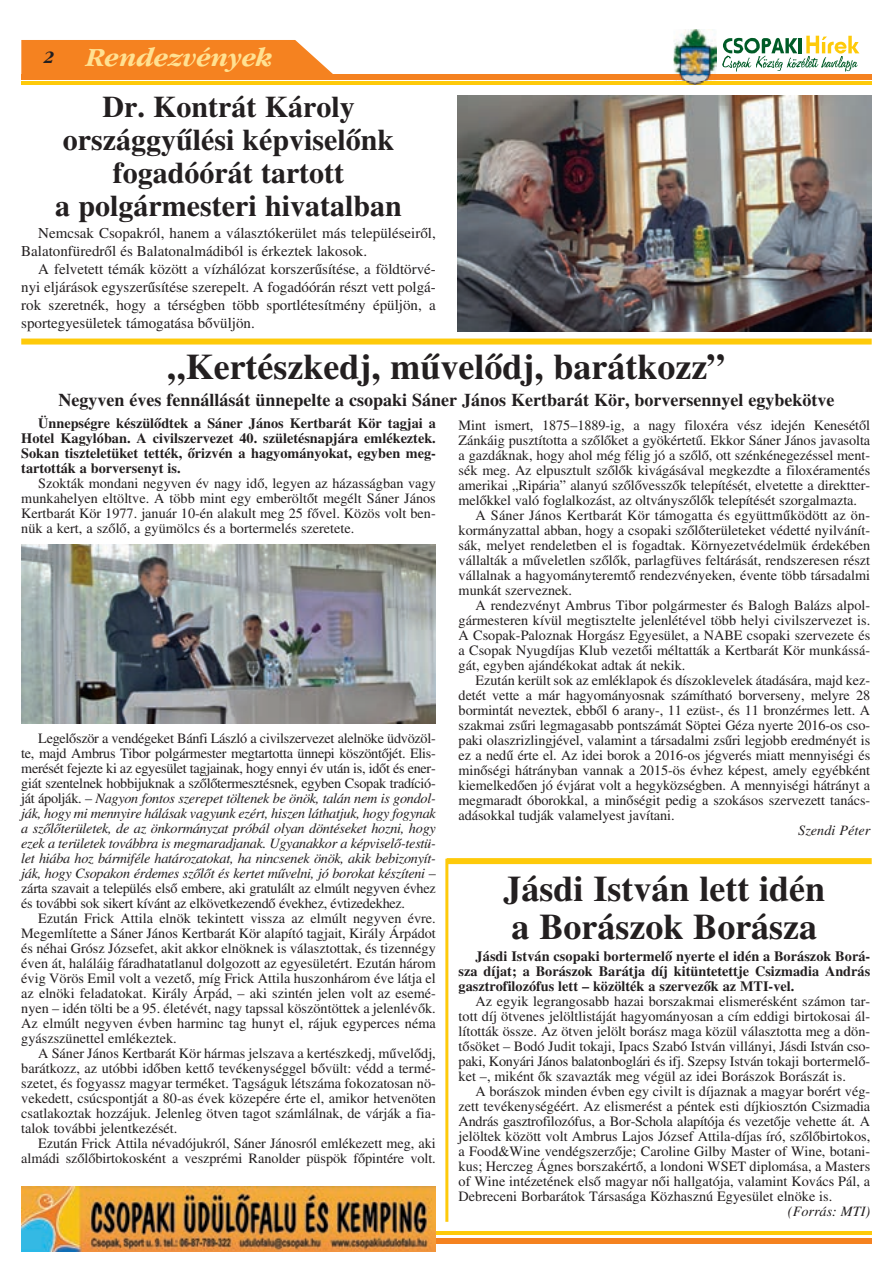
<style>
.page{position:relative;width:893px;height:1263px;background:#fff}
.page>*{position:absolute;margin:0;border:0;box-sizing:border-box;transform-origin:0 0}
.t1{font:36px/37.5px "Hu Times Bold";color:#231f20}
.t2{font:30px/33px "Hu Times Bold";color:#231f20;text-align:center}
.t3{font:italic 27px "Garamond HU Bold";letter-spacing:-.01em;color:#ffe192}
.t4{font:18px "Hu Times Bold";color:#231f20}
.t5{font:15px/18px "Hu Times Roman";color:#231f20}
.t6{font:14.25px/15px "Hu Times Roman";letter-spacing:-.005em;color:#231f20;text-align:justify}
.t7{font:14.25px/15px "Hu Times Italic";letter-spacing:-.02em;color:#231f20;text-align:justify}
.t8{font:14.25px/15px "Hu Times Bold";color:#231f20;text-align:justify}
.t9{font:14.25px "Hu Times Roman";letter-spacing:.015em;color:#231f20}
.t10{font:14.25px "Hu Times Italic";color:#231f20}
.s1{font-size:18px;color:#231f20}
.s2{font-family:"Hu Times Roman"}
</style>
<div class="page">
<hr style="left:21px;top:82px;width:851px;height:3px;background:#feca0a">
<div style="left:21px;top:74px;width:851px;height:5px;background:#f58220"></div>
<div style="left:21px;top:40px;width:312px;height:34px;background:#f58220"></div>
<svg style="left:722px;top:36px;width:137px;height:36px"></svg>
<img style="left:674px;top:29px;width:43px;height:53px">
<img style="left:686px;top:82px;width:18px;height:3px">
<img style="left:674px;top:74px;width:43px;height:5px">
<div style="left:273px;top:1238px;width:599px;height:5px;background:#f58220"></div>
<hr style="left:273px;top:1231px;width:599px;height:3px;background:#feca0a">
<img style="left:21px;top:1186px;width:415px;height:65px">
<img style="left:457px;top:95px;width:415px;height:237px">
<div style="left:21px;top:338px;width:851px;height:6px;background:#feca0a"></div>
<hr style="left:445px;top:859px;width:3px;height:363px;background:#feca0a">
<div style="left:447px;top:858px;width:425px;height:6px;background:#feca0a"></div>
<img style="left:21px;top:544px;width:415px;height:180px">
<h3 class="t3" style="left:44px;top:46px;width:230px"><span class="s1">2</span> Rendezvények</h3>
<h2 class="t2" style="left:55px;top:93px;width:348px">Dr. Kontrát Károly országgyûlési képviselõnk fogadóórát tartott<br>a polgármesteri hivatalban</h2>
<p class="t5" style="left:21px;top:225px;width:416px;text-indent:17px">Nemcsak Csopakról, hanem a választókerület más településeirõl,<br>Balatonfüredrõl és Balatonalmádiból is érkeztek lakosok.</p>
<p class="t5" style="left:21px;top:261px;width:416px;text-align:justify;text-indent:17px">A felvetett témák között a vízhálózat korszerûsítése, a földtörvé&shy;nyi eljárások egyszerûsítése szerepelt. A fogadóórán részt vett polgá&shy;rok szeretnék, hogy a térségben több sportlétesítmény épüljön, a sportegyesületek támogatása bõvüljön.</p>
<h1 class="t1" style="left:168px;top:351px;width:559px">„Kertészkedj, mûvelõdj, barátkozz”</h1>
<p class="t4" style="left:59px;top:393px;width:777px">Negyven éves fennállását ünnepelte a csopaki Sáner János Kertbarát Kör, borversennyel egybekötve</p>
<p class="t8" style="left:21px;top:417px;width:416px;text-indent:17px">Ünnepségre készülõdtek a Sáner János Kertbarát Kör tagjai a Hotel Kagylóban. A civilszervezet 40. születésnapjára emlékeztek.<br>Sokan tiszteletüket tették, õrizvén a hagyományokat, egyben meg&shy;tartották a borversenyt is.</p>
<p class="t6" style="left:21px;top:477px;width:416px;text-indent:17px">Szokták mondani negyven év nagy idõ, legyen az házasságban vagy munkahelyen eltöltve. A több mint egy emberöltõt megélt Sáner János Kertbarát Kör 1977. január 10-én alakult meg 25 fõvel. Közös volt ben&shy;nük a kert, a szõlõ, a gyümölcs és a bortermelés szeretete.</p>
<p class="t6" style="left:21px;top:732px;width:416px;text-indent:17px">Legelõször a vendégeket Bánfi László a civilszervezet alelnöke üdvözöl&shy;te, majd Ambrus Tibor polgármester megtartotta ünnepi köszöntõjét. Elis&shy;merését fejezte ki az egyesület tagjainak, hogy ennyi év után is, idõt és ener&shy;giát szentelnek hobbijuknak a szõlõtermesztésnek, egyben Csopak tradíció-</p>
<p class="t7" style="left:21px;top:792px;width:416px"><span class="s2">ját ápolják. –</span> Nagyon fontos szerepet töltenek be önök, talán nem is gondol&shy;ják, hogy mi mennyire hálásak vagyunk ezért, hiszen láthatjuk, hogy fogynak a szõlõterületek, de az önkormányzat próbál olyan döntéseket hozni, hogy ezek a területek továbbra is megmaradjanak. Ugyanakkor a képviselõ-testü&shy;let hiába hoz bármiféle határozatokat, ha nincsenek önök, akik bebizonyít&shy;ják, hogy Csopakon érdemes szõlõt és kertet mûvelni, jó borokat készíteni <span class="s2">–</span></p>
<p class="t6" style="left:21px;top:882px;width:416px">zárta szavait a település elsõ embere, aki gratulált az elmúlt negyven évhez és további sok sikert kívánt az elkövetkezendõ évekhez, évtizedekhez.</p>
<p class="t6" style="left:21px;top:912px;width:416px;text-indent:17px">Ezután Frick Attila elnök tekintett vissza az elmúlt negyven évre.<br>Megemlítette a Sáner János Kertbarát Kör alapító tagjait, Király Árpádot és néhai Grósz Józsefet, akit akkor elnöknek is választottak, és tizennégy éven át, haláláig fáradhatatlanul dolgozott az egyesületért. Ezután három évig Vörös Emil volt a vezetõ, míg Frick Attila huszonhárom éve látja el az elnöki feladatokat. Király Árpád, – aki szintén jelen volt az esemé&shy;nyen – idén tölti be a 95. életévét, nagy tapssal köszöntöttek a jelenlévõk.<br>Az elmúlt negyven évben harminc tag hunyt el, rájuk egyperces néma gyászszünettel emlékeztek.</p>
<p class="t6" style="left:21px;top:1047px;width:416px;text-indent:17px">A Sáner János Kertbarát Kör hármas jelszava a kertészkedj, mûvelõdj, barátkozz, az utóbbi idõben kettõ tevékenységgel bõvült: védd a termé&shy;szetet, és fogyassz magyar terméket. Tagságuk létszáma fokozatosan nö&shy;vekedett, csúcspontját a 80-as évek közepére érte el, amikor hetvenöten csatlakoztak hozzájuk. Jelenleg ötven tagot számlálnak, de várják a fia&shy;talok további jelentkezését.</p>
<p class="t6" style="left:21px;top:1137px;width:416px;text-align:right">Ezután Frick Attila névadójukról, Sáner Jánosról emlékezett meg, aki almádi szõlõbirtokosként a veszprémi Ranolder püspök fõpintére volt.</p>
<p class="t6" style="left:459px;top:419px;width:413px">Mint ismert, 1875–1889-ig, a nagy filoxéra vész idején Kenesétõl</p>
<p class="t6" style="left:459px;top:434px;width:413px">Zánkáig pusztította a szõlõket a gyökértetû. Ekkor Sáner János javasolta</p>
<p class="t6" style="left:459px;top:449px;width:413px">a gazdáknak, hogy ahol még félig jó a szõlõ, ott szénkénegezéssel ment-</p>
<p class="t6" style="left:459px;top:464px;width:413px">sék meg. Az elpusztult szõlõk kivágásával megkezdte a filoxéramentés</p>
<p class="t6" style="left:459px;top:479px;width:413px">amerikai „Ripária” alanyú szõlõvesszõk telepítését, elvetette a direktter-</p>
<p class="t6" style="left:459px;top:494px;width:400px">melõkkel való foglalkozást, az oltványszõlõk telepítését szorgalmazta.</p>
<p class="t9" style="left:476px;top:510px;width:396px">A Sáner János Kertbarát Kör támogatta és együttmûködött az ön-</p>
<p class="t6" style="left:459px;top:524px;width:413px">kormányzattal abban, hogy a csopaki szõlõterületeket védetté nyilvánít-</p>
<p class="t6" style="left:459px;top:539px;width:413px">sák, melyet rendeletben el is fogadtak. Környezetvédelmük érdekében</p>
<p class="t6" style="left:459px;top:554px;width:413px">vállalták a mûveletlen szõlõk, parlagfüves feltárását, rendszeresen részt</p>
<p class="t6" style="left:459px;top:569px;width:413px">vállalnak a hagyományteremtõ rendezvényeken, évente több társadalmi</p>
<p class="t6" style="left:459px;top:584px;width:115px">munkát szerveznek.</p>
<p class="t6" style="left:476px;top:599px;width:396px">A rendezvényt Ambrus Tibor polgármester és Balogh Balázs alpol-</p>
<p class="t6" style="left:459px;top:614px;width:413px">gármesteren kívül megtisztelte jelenlétével több helyi civilszervezet is.</p>
<p class="t6" style="left:459px;top:629px;width:413px">A Csopak-Paloznak Horgász Egyesület, a NABE csopaki szervezete és</p>
<p class="t6" style="left:459px;top:644px;width:413px">a Csopak Nyugdíjas Klub vezetõi méltatták a Kertbarát Kör munkássá-</p>
<p class="t6" style="left:459px;top:659px;width:228px">gát, egyben ajándékokat adtak át nekik.</p>
<p class="t6" style="left:476px;top:674px;width:396px">Ezután került sok az emléklapok és díszoklevelek átadására, majd kez-</p>
<p class="t6" style="left:459px;top:689px;width:413px">detét vette a már hagyományosnak számítható borverseny, melyre 28</p>
<p class="t6" style="left:459px;top:704px;width:413px">bormintát neveztek, ebbõl 6 arany-, 11 ezüst-, és 11 bronzérmes lett. A</p>
<p class="t6" style="left:459px;top:719px;width:413px">szakmai zsûri legmagasabb pontszámát Söptei Géza nyerte 2016-os cso-</p>
<p class="t6" style="left:459px;top:734px;width:413px">paki olaszrizlingjével, valamint a társadalmi zsûri legjobb eredményét is</p>
<p class="t6" style="left:459px;top:749px;width:413px">ez a nedû érte el. Az idei borok a 2016-os jégverés miatt mennyiségi és</p>
<p class="t6" style="left:459px;top:764px;width:413px">minõségi hátrányban vannak a 2015-ös évhez képest, amely egyébként</p>
<p class="t6" style="left:459px;top:779px;width:413px">kiemelkedõen jó évjárat volt a hegyközségben. A mennyiségi hátrányt a</p>
<p class="t6" style="left:459px;top:794px;width:413px">megmaradt óborokkal, a minõségit pedig a szokásos szervezett tanács-</p>
<p class="t6" style="left:459px;top:809px;width:218px">adásokkal tudják valamelyest javítani.</p>
<p class="t10" style="left:798px;top:826px;width:73px">Szendi Péter</p>
<h1 class="t1" style="left:504px;top:873px;width:323px">Jásdi István lett idén a Borászok Borásza</h1>
<p class="t8" style="left:459px;top:950px;width:413px;text-indent:17px">Jásdi István csopaki bortermelõ nyerte el idén a Borászok Borá&shy;sza díjat; a Borászok Barátja díj kitüntetettje Csizmadia András gasztrofilozófus lett – közölték a szervezõk az MTI-vel.</p>
<p class="t6" style="left:459px;top:995px;width:413px;text-indent:17px">Az egyik legrangosabb hazai borszakmai elismerésként számon tar&shy;tott díj ötvenes jelöltlistáját hagyományosan a cím eddigi birtokosai ál&shy;lították össze. Az ötven jelölt borász maga közül választotta meg a dön&shy;tõsöket – Bodó Judit tokaji, Ipacs Szabó István villányi, Jásdi István cso&shy;paki, Konyári János balatonboglári és ifj. Szepsy István tokaji bortermelõ&shy;ket –, miként õk szavazták meg végül az idei Borászok Borászát is.</p>
<p class="t6" style="left:459px;top:1085px;width:413px;text-indent:17px">A borászok minden évben egy civilt is díjaznak a magyar borért vég&shy;zett tevékenységéért. Az elismerést a péntek esti díjkiosztón Csizmadia András gasztrofilozófus, a Bor-Schola alapítója és vezetõje vehette át. A jelöltek között volt Ambrus Lajos József Attila-díjas író, szõlõbirtokos, a Food&amp;Wine vendégszerzõje; Caroline Gilby Master of Wine, botani&shy;kus; Herczeg Ágnes borszakértõ, a londoni WSET diplomása, a Masters of Wine intézetének elsõ magyar nõi hallgatója, valamint Kovács Pál, a Debreceni Borbarátok Társasága Közhasznú Egyesület elnöke is.</p>
<p class="t10" style="left:788px;top:1206px;width:84px">(Forrás: MTI)</p>
</div>
